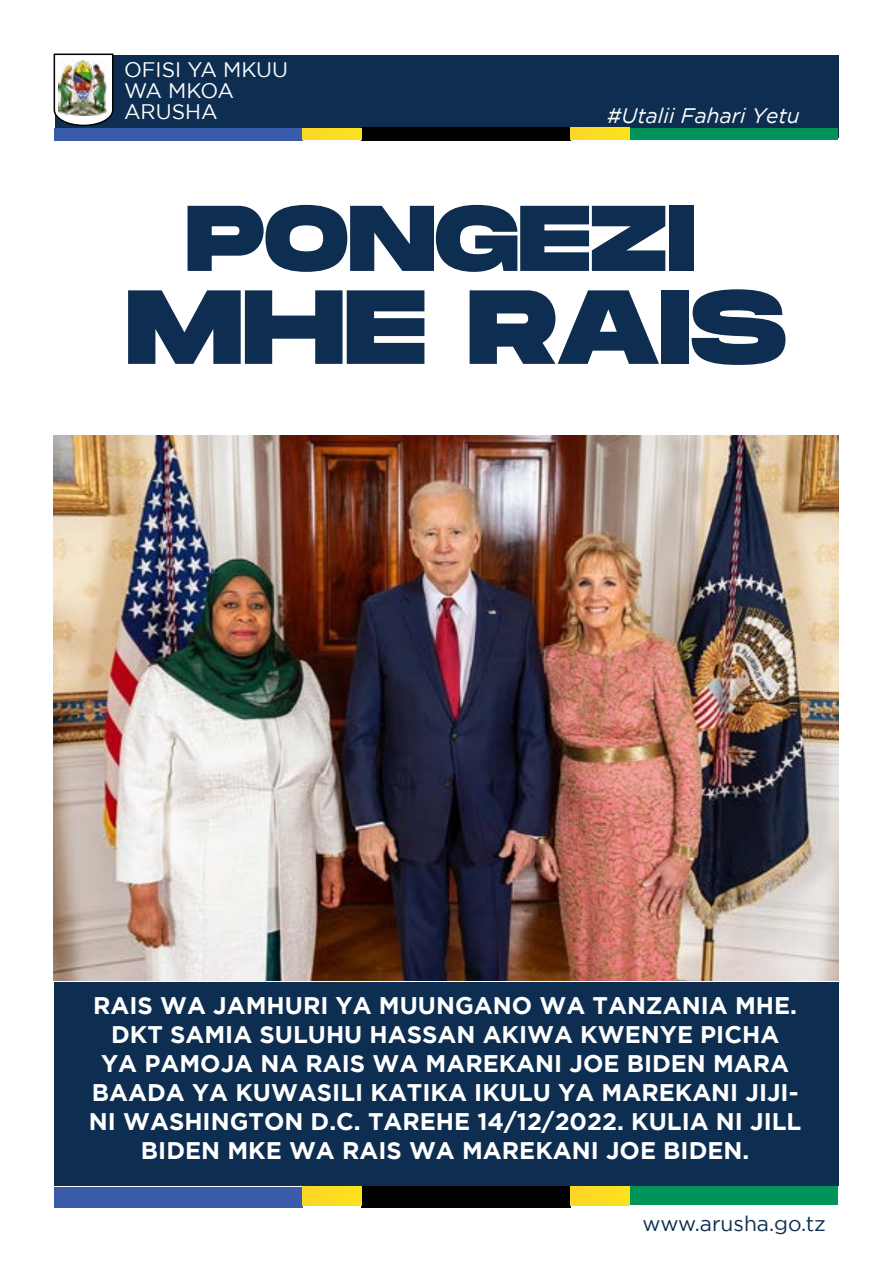
<style>
.page{position:relative;width:893px;height:1263px;background:#fff}
.page>*{position:absolute;margin:0;border:0;box-sizing:border-box;transform-origin:0 0}
.t1{font:800 105px "Monument Extended";color:#0d2e50}
.t2{font:800 93px "Monument Extended";color:#0d2e50}
.t3{font:700 24px/28.8px "Gotham";color:#fff;text-align:center}
.t4{font:italic 21px "Gotham";color:#fff}
.t5{font:21px/21px "Gotham";color:#fff}
.t6{font:21px "Gotham";color:#0d2e50}
</style>
<div class="page">
<div style="left:55px;top:55px;width:783px;height:82px;background:#0d2e50"></div>
<div style="left:54px;top:128px;width:249px;height:13px;background:#3a5ba9"></div>
<div style="left:54px;top:1187px;width:249px;height:20px;background:#3a5ba9"></div>
<div style="left:361px;top:128px;width:210px;height:13px;background:#000"></div>
<div style="left:361px;top:1186px;width:210px;height:21px;background:#000"></div>
<div style="left:629px;top:128px;width:209px;height:11px;background:#00945a"></div>
<div style="left:629px;top:1186px;width:209px;height:19px;background:#00945a"></div>
<div style="left:303px;top:128px;width:59px;height:12px;background:#fcdc23"></div>
<div style="left:303px;top:1186px;width:59px;height:19px;background:#fcdc23"></div>
<div style="left:571px;top:128px;width:58px;height:11px;background:#fcdc23"></div>
<div style="left:571px;top:1186px;width:58px;height:19px;background:#fcdc23"></div>
<svg style="left:53px;top:53px;width:61px;height:74px;background:#aaafb4"></svg>
<img style="left:59px;top:61px;width:47px;height:55px">
<div style="left:54px;top:982px;width:785px;height:204px;background:#0d2e50"></div>
<img style="left:54px;top:436px;width:785px;height:544px">
<p class="t5" style="left:124px;top:59px;width:166px">OFISI YA MKUU<br>WA MKOA<br>ARUSHA</p>
<p class="t4" style="left:607px;top:104px;width:194px">#Utalii Fahari Yetu</p>
<h2 class="t2" style="left:186px;top:170px;width:511px">PONGEZI</h2>
<h1 class="t1" style="left:126px;top:250px;width:662px">MHE RAIS</h1>
<p class="t3" style="left:89px;top:991px;width:714px">RAIS WA JAMHURI YA MUUNGANO WA TANZANIA MHE.<br>DKT SAMIA SULUHU HASSAN AKIWA KWENYE PICHA<br>YA PAMOJA NA RAIS WA MAREKANI JOE BIDEN MARA BAADA YA KUWASILI KATIKA IKULU YA MAREKANI JIJI-NI WASHINGTON D.C. TAREHE 14/12/2022. KULIA NI JILL BIDEN MKE WA RAIS WA MAREKANI JOE BIDEN.</p>
<p class="t4" style="left:607px;top:1148px;width:194px">#Utalii Fahari Yetu</p>
<p class="t6" style="left:642px;top:1212px;width:185px">www.arusha.go.tz</p>
</div>
